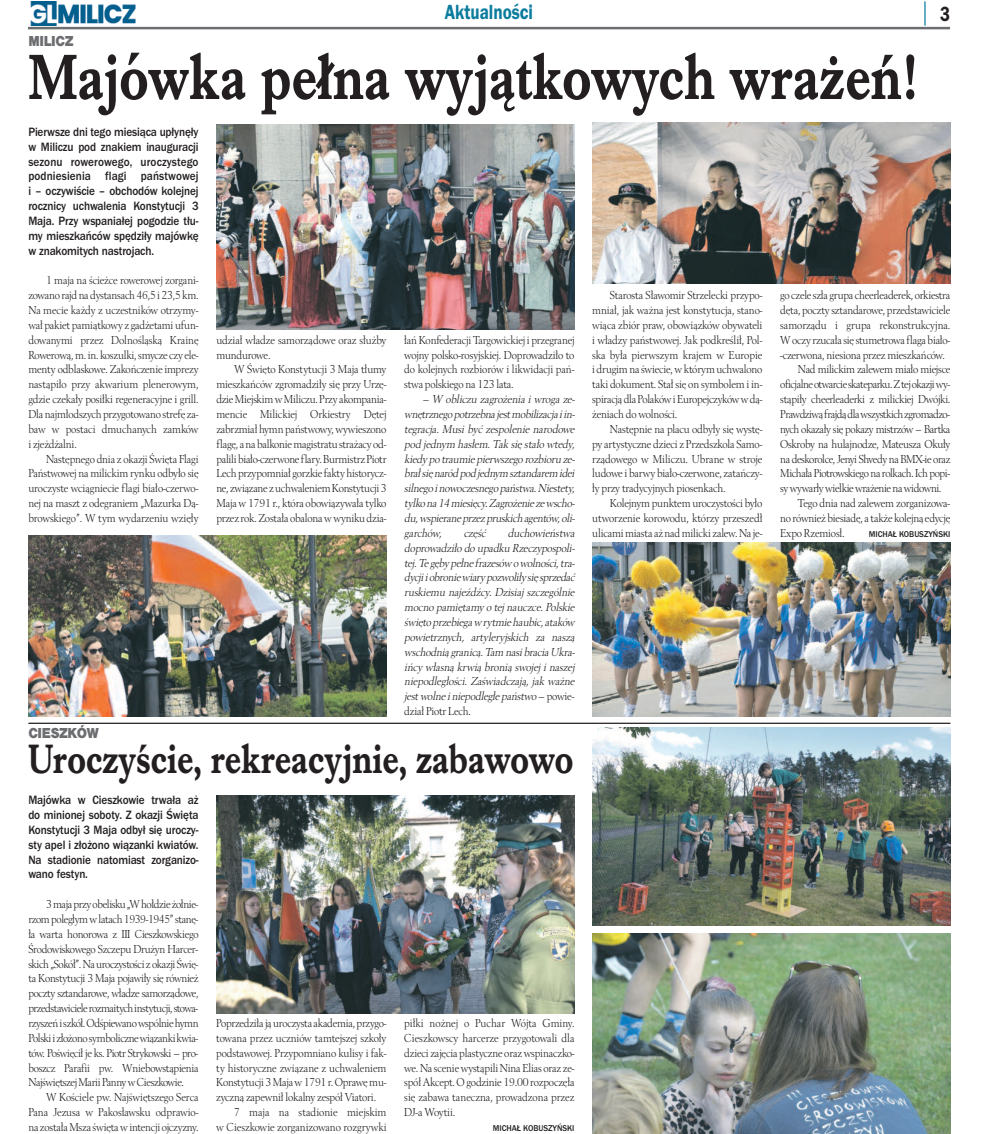
<style>
.page{position:relative;width:993px;height:1134px;background:#fff}
.page>*{position:absolute;margin:0;border:0;box-sizing:border-box;transform-origin:0 0}
.t1{font:700 66.25px "Imprint URWTCE";color:#231f20;scale:.8 1}
.t2{font:700 42.5px "Imprint URWTCE";color:#231f20;scale:.8 1}
.t3{font:21.25px "Franklin Got URWTCE Dem";color:#0a7c9d;scale:.8 1}
.t4{font:21.25px "Franklin Got URWTCE Dem";color:#231f20;scale:.8 1}
.t5{font:900 15px "Nimbus San TCE";letter-spacing:-.025em;color:#6c6d70;scale:.9 1}
.t6{font:500 12.5px/14.9px "Franklin Got URWTCE";letter-spacing:-.01em;color:#231f20;text-align:justify;scale:.9 1}
.t7{font:12px/14.9px "Berling TCE";letter-spacing:-.015em;color:#231f20;text-align:justify;scale:.9 1}
.t8{font:italic 12px/14.9px "Berling TCE";letter-spacing:-.015em;color:#231f20;scale:.9 1}
.t9{font:12px "Berling TCE";letter-spacing:-.035em;color:#231f20;scale:.9 1}
.t10{font:12px "Berling TCE";letter-spacing:-.04em;color:#231f20;scale:.9 1}
.t11{font:12px "Berling TCE";letter-spacing:-.045em;color:#231f20;scale:.9 1}
.t12{font:500 8.75px "Franklin Got URWTCE";color:#231f20;scale:.95 1}
.s1{font-style:normal}
</style>
<div class="page">
<img style="left:30px;top:1px;width:106px;height:25px">
<hr style="left:28px;top:27px;width:921px;height:2px;background:#6c6d70">
<svg style="left:924px;top:1px;width:1px;height:25px"></svg>
<img style="left:216px;top:125px;width:358px;height:205px">
<img style="left:592px;top:123px;width:358px;height:160px">
<img style="left:592px;top:542px;width:358px;height:175px">
<img style="left:28px;top:536px;width:358px;height:181px">
<img style="left:216px;top:795px;width:358px;height:218px">
<img style="left:592px;top:727px;width:358px;height:198px">
<img style="left:592px;top:934px;width:358px;height:200px">
<hr style="left:28px;top:723px;width:922px;height:1px;background:#231f20">
<h3 class="t3" style="left:445px;top:0;width:112px">Aktualności</h3>
<h3 class="t4" style="left:939px;top:1px;width:14px">3</h3>
<p class="t5" style="left:28px;top:33px;width:52px">MILICZ</p>
<h1 class="t1" style="left:28px;top:37px;width:1111px">Majówka pełna wyjątkowych wrażeń!</h1>
<p class="t6" style="left:28px;top:124px;width:190px">Pierwsze dni tego miesiąca upłynęły w Miliczu pod znakiem inauguracji sezonu rowerowego, uroczystego podniesienia flagi państwowej i – oczywiście – obchodów kolejnej rocznicy uchwalenia Konstytucji 3<br>Maja. Przy wspaniałej pogodzie tłu&shy;my mieszkańców spędziły majówkę w znakomitych nastrojach.</p>
<p class="t7" style="left:28px;top:273px;width:190px;text-indent:18px">1 maja na ścieżce rowerowej zorgani&shy;zowano rajdnadystansach46,5i23,5km.<br>Na mecie każdy z uczestników otrzymy&shy;wał pakiet pamiątkowy z gadżetami ufun&shy;dowanymi przez Dolnośląską Krainę Rowerową,m. in. koszulki,smycze czy ele&shy;menty odblaskowe. Zakończenie imprezy nastąpiło przy akwarium plenerowym, gdzie czekały posiłki regeneracyjne i grill.<br>Dlanajmłodszychprzygotowano strefę za&shy;baw w postaci dmuchanych zamków i zjeżdżalni.</p>
<p class="t7" style="left:28px;top:451px;width:190px;text-indent:18px">Następnego dnia z okazji Święta Flagi Państwowej na milickim rynku odbyło się uroczyste wciągniecie flagi biało-czerwo&shy;nej na maszt z odegraniem „Mazurka Dą&shy;browskiego”. W tym wydarzeniu wzięły</p>
<p class="t7" style="left:216px;top:332px;width:190px">udział władze samorządowe oraz służby mundurowe.</p>
<p class="t7" style="left:216px;top:362px;width:190px;text-indent:18px">W Święto Konstytucji 3 Maja tłumy mieszkańców zgromadziły się przy Urzę&shy;dzieMiejskimwMiliczu. Przy akompania&shy;mencie Milickiej Orkiestry Dętej zabrzmiał hymn państwowy, wywieszono flagę, ana balkoniemagistratustrażacy od&shy;palili biało-czerwone flary.BurmistrzPiotr Lechprzypomniał gorzkie faktyhistorycz&shy;ne, związane zuchwaleniemKonstytucji3<br>Maja w 1791 r., która obowiązywała tylko przez rok.Została obalonawwynikudzia-</p>
<p class="t7" style="left:404px;top:332px;width:190px">łań Konfederacji Targowickiej i przegranej wojny polsko-rosyjskiej. Doprowadziło to do kolejnych rozbiorów i likwidacji pań&shy;stwa polskiego na 123 lata.</p>
<p class="t8" style="left:404px;top:392px;width:192px;text-indent:18px">– W obliczu zagrożenia i wroga ze&shy;wnętrznegopotrzebna jest mobilizacja iin&shy;tegracja. Musi być zespolenie narodowe pod jednym hasłem. Tak się stało wtedy, kiedy po traumie pierwszego rozbioru ze&shy;brałsię naród pod jednymsztandaremidei silnego inowoczesnego państwa.Niestety, tylkona14miesięcy.Zagrożenie zewscho&shy;du, wspieraneprzezpruskich agentów, oli&shy;garchów,</p>
<p class="t8" style="left:404px;top:525px;width:192px;text-indent:103px">duchowieństwa doprowadziło do upadku Rzeczypospoli&shy;tej. Te gęby pełne frazesów o wolności, tra&shy;dycjii obroniewiary pozwoliły się sprzedać ruskiemu najeźdźcy. Dzisiaj szczególnie mocno pamiętamy o tej nauczce. Polskie świętoprzebiegaw rytmiehaubic, ataków powietrznych, artyleryjskich za naszą wschodnią granicą. Tam nasi bracia Ukra&shy;ińcy własną krwią bronią swojej i naszej niepodległości. Zaświadczają, jak ważne jest wolneiniepodległepaństwo<span class="s1">– powie&shy;dział Piotr Lech.</span></p>
<p class="t8" style="left:463px;top:525px;width:27px">część</p>
<p class="t5" style="left:28px;top:723px;width:80px">CIESZKÓW</p>
<h2 class="t2" style="left:28px;top:733px;width:682px">Uroczyście, rekreacyjnie, zabawowo</h2>
<p class="t6" style="left:28px;top:792px;width:190px">Majówka w Cieszkowie trwała aż do minionej soboty. Z okazji Święta Konstytucji 3 Maja odbył się uroczy&shy;sty apel i złożono wiązanki kwiatów.<br>Na stadionie natomiast zorganizo&shy;wano festyn.</p>
<p class="t7" style="left:28px;top:896px;width:191px;text-indent:18px">3majaprzyobelisku„Whołdzieżołnie&shy;rzom poległym w latach 1939-1945” stanę&shy;ła warta honorowa z III Cieszkowskiego Środowiskowego Szczepu Drużyn Harcer&shy;skich „Sokół”. Na uroczystości z okazji Świę&shy;ta Konstytucji 3 Maja pojawiły się również poczty sztandarowe, władze samorządowe, przedstawicielerozmaitychinstytucji,stowa&shy;rzyszeńiszkół.Odśpiewanowspólniehymn Polskiizłożonosymbolicznewiązankikwia&shy;tów. Poświęcił je ks. Piotr Strykowski – pro&shy;boszcz Parafii pw. Wniebowstąpienia Najświętszej Marii Panny w Cieszkowie.</p>
<p class="t7" style="left:28px;top:1090px;width:190px;text-indent:18px">W Kościele pw. Najświętszego Serca Pana Jezusa w Pakosławsku odprawio&shy;na zostałaMsza świętawintencji ojczyzny.</p>
<p class="t7" style="left:216px;top:1015px;width:190px">Poprzedziła jąuroczysta akademia,przygo-</p>
<p class="t7" style="left:216px;top:1030px;width:190px">towana przez uczniów tamtejszej szkoły</p>
<p class="t7" style="left:216px;top:1045px;width:190px">podstawowej. Przypomniano kulisy i fak-</p>
<p class="t7" style="left:216px;top:1060px;width:190px">ty historyczne związane z uchwaleniem</p>
<p class="t7" style="left:216px;top:1075px;width:190px">Konstytucji3Majaw1791r.Oprawęmu-</p>
<p class="t7" style="left:216px;top:1090px;width:179px">zyczną zapewnił lokalny zespół Viatori.</p>
<p class="t7" style="left:234px;top:1104px;width:171px">7 maja na stadionie miejskim</p>
<p class="t7" style="left:216px;top:1119px;width:190px">w Cieszkowie zorganizowano rozgrywki</p>
<p class="t7" style="left:404px;top:1015px;width:190px">piłki nożnej o Puchar Wójta Gminy.<br>Cieszkowscy harcerze przygotowali dla dzieci zajęcia plastyczne oraz wspinaczko&shy;we. Na scenie wystąpili Nina Elias oraz ze&shy;spół Akcept. O godzinie 19.00 rozpoczęła się zabawa taneczna, prowadzona przez DJ-a Woytii.</p>
<p class="t12" style="left:492px;top:1123px;width:87px">MICHAŁ KOBUSZYŃSKI</p>
<p class="t7" style="left:592px;top:288px;width:190px;text-indent:18px">Starosta Sławomir Strzelecki przypo&shy;mniał, jak ważna jest konstytucja, stano&shy;wiąca zbiór praw, obowiązków obywateli i władzy państwowej. Jak podkreślił, Pol&shy;ska była pierwszym krajem w Europie i drugimna świecie,wktórymuchwalono taki dokument. Stał się on symbolem i in&shy;spiracjądlaPolakówiEuropejczykówwdą&shy;żeniach do wolności.</p>
<p class="t7" style="left:592px;top:421px;width:190px;text-indent:18px">Następnie na placu odbyły się wystę&shy;py artystyczne dzieci z Przedszkola Samo&shy;rządowego w Miliczu. Ubrane w stroje ludowe i barwy biało-czerwone, zatańczy&shy;ły przy tradycyjnych piosenkach.</p>
<p class="t7" style="left:592px;top:496px;width:190px;text-indent:18px">Kolejnym punktem uroczystości było utworzenie korowodu, którzy przeszedł ulicamimiasta aż nadmilicki zalew.Na je-</p>
<p class="t7" style="left:780px;top:288px;width:190px">go czele szła grupa cheerleaderek, orkiestra</p>
<p class="t7" style="left:780px;top:302px;width:190px">dęta, poczty sztandarowe, przedstawiciele</p>
<p class="t7" style="left:780px;top:317px;width:190px">samorządu i grupa rekonstrukcyjna.</p>
<p class="t7" style="left:780px;top:332px;width:190px">Woczy rzucała się stumetrowa flaga biało-</p>
<p class="t7" style="left:780px;top:347px;width:184px">-czerwona, niesiona przez mieszkańców.</p>
<p class="t7" style="left:797px;top:362px;width:171px">Nad milickim zalewem miało miejsce</p>
<p class="t10" style="left:780px;top:377px;width:189px">oficjalneotwarcieskateparku.Ztejokazjiwy-</p>
<p class="t7" style="left:780px;top:392px;width:190px">stąpiły cheerleaderki z milickiej Dwójki.</p>
<p class="t11" style="left:780px;top:407px;width:189px">Prawdziwąfrajdądlawszystkichzgromadzo-</p>
<p class="t9" style="left:780px;top:422px;width:190px">nych okazały się pokazy mistrzów – Bartka</p>
<p class="t7" style="left:780px;top:436px;width:190px">Oskroby na hulajnodze, Mateusza Okuły</p>
<p class="t9" style="left:780px;top:451px;width:190px">na deskorolce, Jenyi Shvedy na BMX-ie oraz</p>
<p class="t9" style="left:780px;top:466px;width:189px">Michała Piotrowskiego na rolkach. Ich popi-</p>
<p class="t9" style="left:780px;top:481px;width:181px">sy wywarły wielkie wrażenie na widowni.</p>
<p class="t7" style="left:797px;top:496px;width:170px">Tego dnia nad zalewem zorganizowa-</p>
<p class="t7" style="left:780px;top:510px;width:190px">no również biesiadę, a także kolejną edycję</p>
<p class="t7" style="left:780px;top:525px;width:73px">Expo Rzemiosł.</p>
<p class="t12" style="left:868px;top:529px;width:87px">MICHAŁ KOBUSZYŃSKI</p>
</div>
